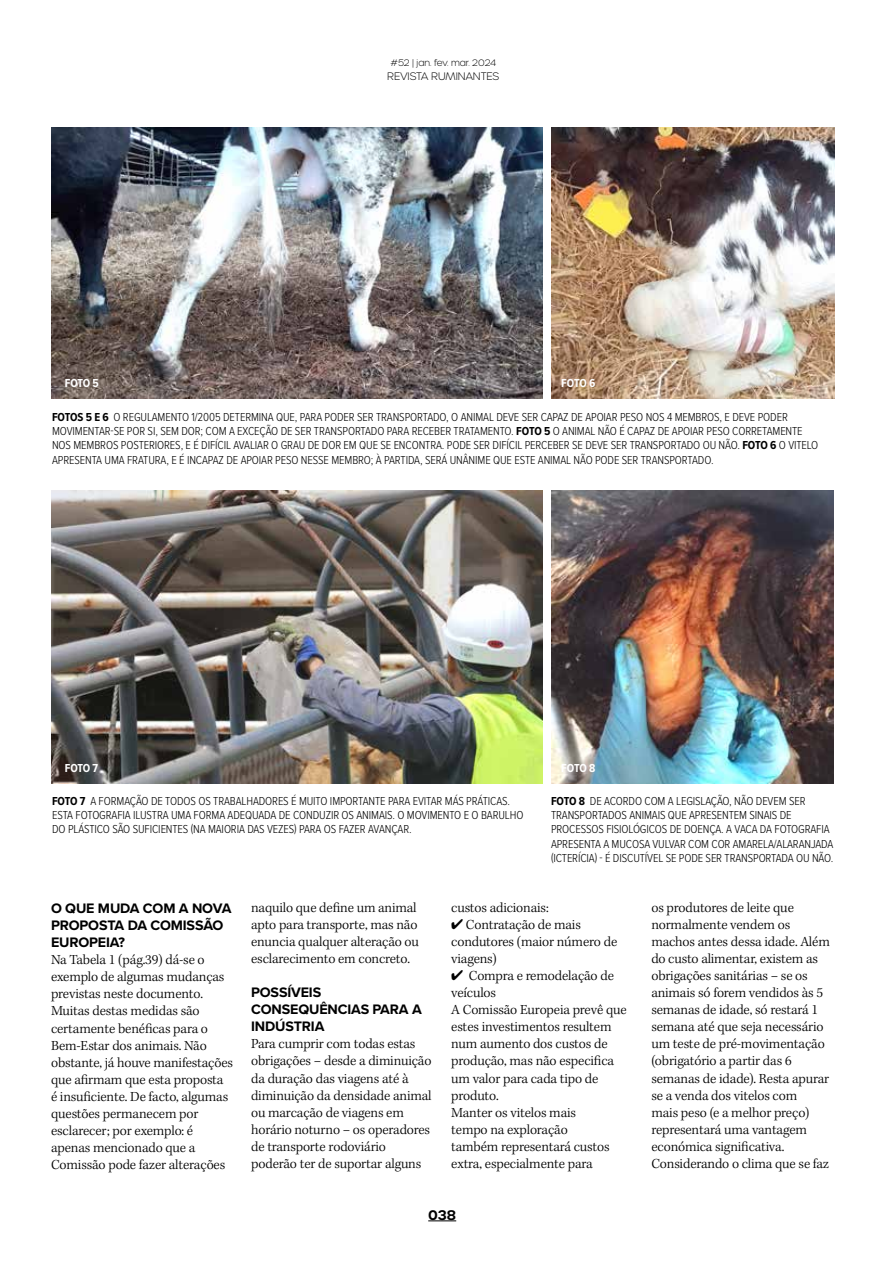
<style>
.page{position:relative;width:893px;height:1263px;background:#fff}
.page>*{position:absolute;margin:0;border:0;box-sizing:border-box;transform-origin:0 0}
.t1{font:300 14.25px/17.1px "Kepler Std";letter-spacing:-.01em;color:#000}
.t2{font:700 14.25px/17.1px "Proxima Nova";letter-spacing:-.01em;color:#000}
.t3{font:600 13.5px "Urbane";color:#000}
.t4{font:300 12px/14.4px "Proxima Nova Cond";letter-spacing:-.01em;color:#000}
.t5{font:700 12px "Proxima Nova Cond";letter-spacing:-.025em;color:#fff}
.t6{font:200 10.5px "Urbane";color:#000}
.t7{font:200 9px "Urbane";color:#000}
.s1{font-weight:700}
</style>
<div class="page">
<svg style="left:428px;top:1220px;width:28px;height:1px"></svg>
<img style="left:51px;top:128px;width:491px;height:270px">
<img style="left:551px;top:128px;width:283px;height:270px">
<img style="left:551px;top:490px;width:282px;height:294px">
<img style="left:52px;top:490px;width:490px;height:294px">
<p class="t5" style="left:65px;top:374px;width:36px">FOTO 5</p>
<p class="t7" style="left:391px;top:57px;width:107px">#52 | jan. fev. mar. 2024</p>
<p class="t6" style="left:387px;top:69px;width:113px">REVISTA RUMINANTES</p>
<p class="t5" style="left:561px;top:374px;width:36px">FOTO 6</p>
<p class="t4" style="left:52px;top:409px;width:768px"><span class="s1">FOTOS 5 E 6</span> O REGULAMENTO 1/2005 DETERMINA QUE, PARA PODER SER TRANSPORTADO, O ANIMAL DEVE SER CAPAZ DE APOIAR PESO NOS 4 MEMBROS, E DEVE PODER MOVIMENTAR-SE POR SI, SEM DOR; COM A EXCEÇÃO DE SER TRANSPORTADO PARA RECEBER TRATAMENTO. <span class="s1">FOTO 5</span> O ANIMAL NÃO É CAPAZ DE APOIAR PESO CORRETAMENTE NOS MEMBROS POSTERIORES, E É DIFÍCIL AVALIAR O GRAU DE DOR EM QUE SE ENCONTRA. PODE SER DIFÍCIL PERCEBER SE DEVE SER TRANSPORTADO OU NÃO. <span class="s1">FOTO 6</span> O VITELO APRESENTA UMA FRATURA, E É INCAPAZ DE APOIAR PESO NESSE MEMBRO; À PARTIDA, SERÁ UNÂNIME QUE ESTE ANIMAL NÃO PODE SER TRANSPORTADO.</p>
<p class="t5" style="left:65px;top:759px;width:35px">FOTO 7</p>
<p class="t4" style="left:52px;top:793px;width:473px"><span class="s1">FOTO 7</span> A FORMAÇÃO DE TODOS OS TRABALHADORES É MUITO IMPORTANTE PARA EVITAR MÁS PRÁTICAS.<br>ESTA FOTOGRAFIA ILUSTRA UMA FORMA ADEQUADA DE CONDUZIR OS ANIMAIS. O MOVIMENTO E O BARULHO<br>DO PLÁSTICO SÃO SUFICIENTES (NA MAIORIA DAS VEZES) PARA OS FAZER AVANÇAR.</p>
<p class="t5" style="left:561px;top:759px;width:36px">FOTO 8</p>
<p class="t4" style="left:551px;top:793px;width:284px"><span class="s1">FOTO 8</span> DE ACORDO COM A LEGISLAÇÃO, NÃO DEVEM SER TRANSPORTADOS ANIMAIS QUE APRESENTEM SINAIS DE PROCESSOS FISIOLÓGICOS DE DOENÇA. A VACA DA FOTOGRAFIA APRESENTA A MUCOSA VULVAR COM COR AMARELA/ALARANJADA (ICTERÍCIA) - É DISCUTÍVEL SE PODE SER TRANSPORTADA OU NÃO.</p>
<p class="t2" style="left:51px;top:899px;width:182px">O QUE MUDA COM A NOVA<br>PROPOSTA DA COMISSÃO<br>EUROPEIA?</p>
<p class="t1" style="left:51px;top:952px;width:184px">Na Tabela 1 (pág.39) dá-se o exemplo de algumas mudanças previstas neste documento.<br>Muitas destas medidas são certamente benéficas para o<br>Bem-Estar dos animais. Não obstante, já houve manifestações que afirmam que esta proposta é insuficiente. De facto, algumas questões permanecem por esclarecer; por exemplo: é apenas mencionado que a<br>Comissão pode fazer alterações</p>
<p class="t1" style="left:251px;top:899px;width:169px">naquilo que define um animal apto para transporte, mas não enuncia qualquer alteração ou esclarecimento em concreto.</p>
<p class="t2" style="left:251px;top:983px;width:172px">POSSÍVEIS<br>CONSEQUÊNCIAS PARA A<br>INDÚSTRIA</p>
<p class="t1" style="left:251px;top:1036px;width:182px">Para cumprir com todas estas obrigações – desde a diminuição da duração das viagens até à diminuição da densidade animal ou marcação de viagens em horário noturno – os operadores de transporte rodoviário poderão ter de suportar alguns</p>
<p class="t1" style="left:451px;top:899px;width:99px">custos adicionais:</p>
<p class="t1" style="left:451px;top:916px;width:168px">✔ Contratação de mais condutores (maior número de viagens)</p>
<p class="t1" style="left:451px;top:967px;width:177px">✔ Compra e remodelação de veículos<br>A Comissão Europeia prevê que estes investimentos resultem num aumento dos custos de produção, mas não especifica um valor para cada tipo de produto.<br>Manter os vitelos mais<br>tempo na exploração<br>também representará custos extra, especialmente para</p>
<p class="t3" style="left:428px;top:1205px;width:29px">038</p>
<p class="t1" style="left:651px;top:899px;width:180px">os produtores de leite que normalmente vendem os machos antes dessa idade. Além do custo alimentar, existem as obrigações sanitárias – se os animais só forem vendidos às 5 semanas de idade, só restará 1 semana até que seja necessário um teste de pré-movimentação (obrigatório a partir das 6 semanas de idade). Resta apurar se a venda dos vitelos com<br>mais peso (e a melhor preço) representará uma vantagem económica significativa.<br>Considerando o clima que se faz</p>
</div>
